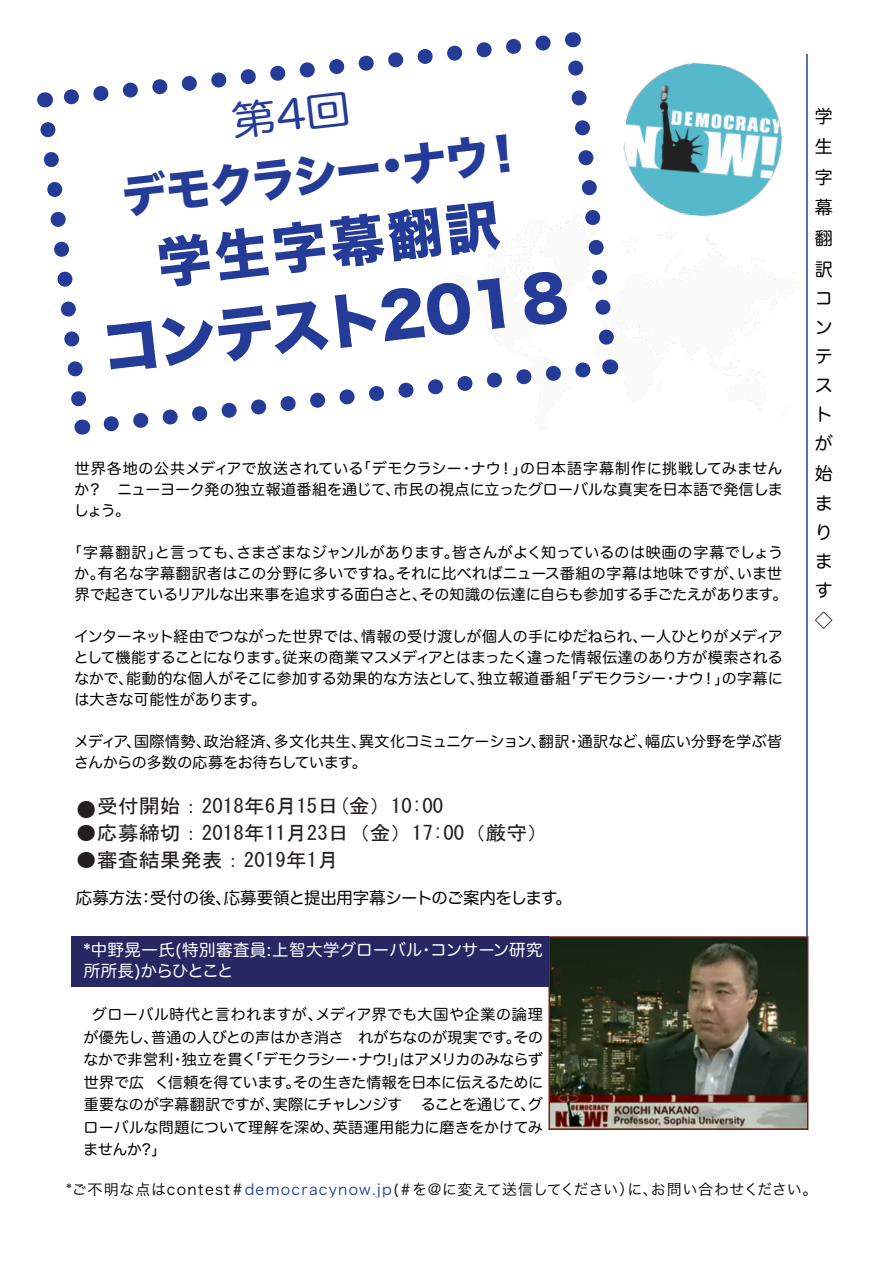
<style>
.page{position:relative;width:893px;height:1263px;background:#fff}
.page>*{position:absolute;margin:0;border:0;box-sizing:border-box;transform-origin:0 0}
.t1{font:60px "Hira Kaku Std N W8";color:#243c97}
.t2{font:54px "Hira Kaku Std N W8";color:#243c97}
.t3{font:45px "Hira Kaku Std N W8";color:#243c97}
.t4{font:19.8px "MS Gothic";color:#231f20;scale:1.06 1}
.t5{font:18px/29.7px "Hira Maru Pro N W4";color:#000;text-align:justify}
.t6{font:16.5px/21px "Hira Maru Pro N W4";letter-spacing:.01em;color:#fff}
.t7{font:16.5px "Hira Maru Pro N W4";letter-spacing:-.025em;color:#000}
.t8{font:15px/21px "Hira Maru Pro N W4";color:#000;text-align:justify}
.t9{font:15px "Hira Kaku Pro N W3";letter-spacing:.055em;color:#000}
.s1{font-size:21px}
.s2{color:#fff}
.s3{color:#243c97}
</style>
<div class="page">
<img style="left:623px;top:62px;width:159px;height:154px">
<img style="left:442px;top:216px;width:357px;height:200px">
<svg style="left:103px;top:352px;width:509px;height:80px"></svg>
<svg style="left:43px;top:35px;width:508px;height:73px"></svg>
<svg style="left:40px;top:122px;width:51px;height:313px"></svg>
<svg style="left:558px;top:32px;width:65px;height:342px"></svg>
<svg style="left:45px;top:92px;width:1px;height:15px"></svg>
<img style="left:551px;top:939px;width:254px;height:188px">
<div style="left:548px;top:936px;width:260px;height:194px;border:2px solid #7e1b1a"></div>
<div style="left:72px;top:936px;width:477px;height:51px;background:#272763"></div>
<hr style="left:806px;top:54px;width:2px;height:882px;background:#253f8e">
<svg style="left:231px;top:91px;width:118px;height:17px"></svg>
<p class="t3" style="left:119px;top:170px;width:407px;rotate:-6deg">デモクラシー・ナウ！</p>
<p class="t2" style="left:154px;top:232px;width:346px;rotate:-6deg">学生字幕翻訳</p>
<p class="t1" style="left:98px;top:314px;width:477px;rotate:-6deg">コンテスト201８</p>
<p class="t8" style="left:74px;top:457px;width:710px">世界各地の公共メディアで放送されている「デモクラシー・ナウ！」の日本語字幕制作に挑戦してみませんか？ ニューヨーク発の独立報道番組を通じて、市民の視点に立ったグローバルな真実を日本語で発信しましょう。</p>
<p class="t8" style="left:67px;top:541px;width:722px;text-align:center">「字幕翻訳」と言っても、さまざまなジャンルがあります。皆さんがよく知っているのは映画の字幕でしょうか。有名な字幕翻訳者はこの分野に多いですね。それに比べればニュース番組の字幕は地味ですが、いま世界で起きているリアルな出来事を追求する面白さと、その知識の伝達に自らも参加する手ごたえがあります。</p>
<p class="t8" style="left:74px;top:625px;width:710px">インターネット経由でつながった世界では、情報の受け渡しが個人の手にゆだねられ、一人ひとりがメディアとして機能することになります。従来の商業マスメディアとはまったく違った情報伝達のあり方が模索されるなかで、能動的な個人がそこに参加する効果的な方法として、独立報道番組「デモクラシー・ナウ！」の字幕には大きな可能性があります。</p>
<p class="t8" style="left:74px;top:730px;width:710px">メディア、国際情勢、政治経済、多文化共生、異文化コミュニケーション、翻訳・通訳など、幅広い分野を学ぶ皆さんからの多数の応募をお待ちしています。</p>
<p class="t4" style="left:76px;top:795px;width:348px"><span class="s1">●</span>受付開始：2018年6月15日(金）10:00</p>
<p class="t4" style="left:76px;top:822px;width:447px">●応募締切：2018年11月23日（金）17:00（厳守）</p>
<p class="t4" style="left:76px;top:849px;width:249px">●審査結果発表：2019年1月</p>
<p class="t7" style="left:76px;top:883px;width:498px">応募方法：受付の後、応募要領と提出用字幕シートのご案内をします。</p>
<p class="t6" style="left:84px;top:938px;width:460px">*中野晃一氏(特別審査員:上智大学グローバル・コンサーン研究所所長)からひとこと</p>
<p class="t8" style="left:84px;top:1002px;width:461px;line-height:22.5px;text-indent:-7px"><span class="s2">「</span>グローバル時代と言われますが、メディア界でも大国や企業の論理が優先し、普通の人びとの声はかき消さ れがちなのが現実です。そのなかで非営利・独立を貫く「デモクラシー・ナウ!」はアメリカのみならず世界で広 く信頼を得ています。その生きた情報を日本に伝えるために重要なのが字幕翻訳ですが、実際にチャレンジす</p>
<p class="t8" style="left:83px;top:1092px;width:461px;line-height:22.5px;text-indent:338px">ることを通じて、グローバルな問題について理解を深め、英語運用能力に磨きをかけてみませんか?」</p>
<p class="t5" style="left:815px;top:100px;width:19px">学生字幕翻訳コンテストが始まります◇</p>
<p class="t9" style="left:67px;top:1176px;width:752px">*ご不明な点はcontest＃<span class="s3">democracynow.jp</span>(＃を@に変えて送信してください）に、お問い合わせください。</p>
</div>
